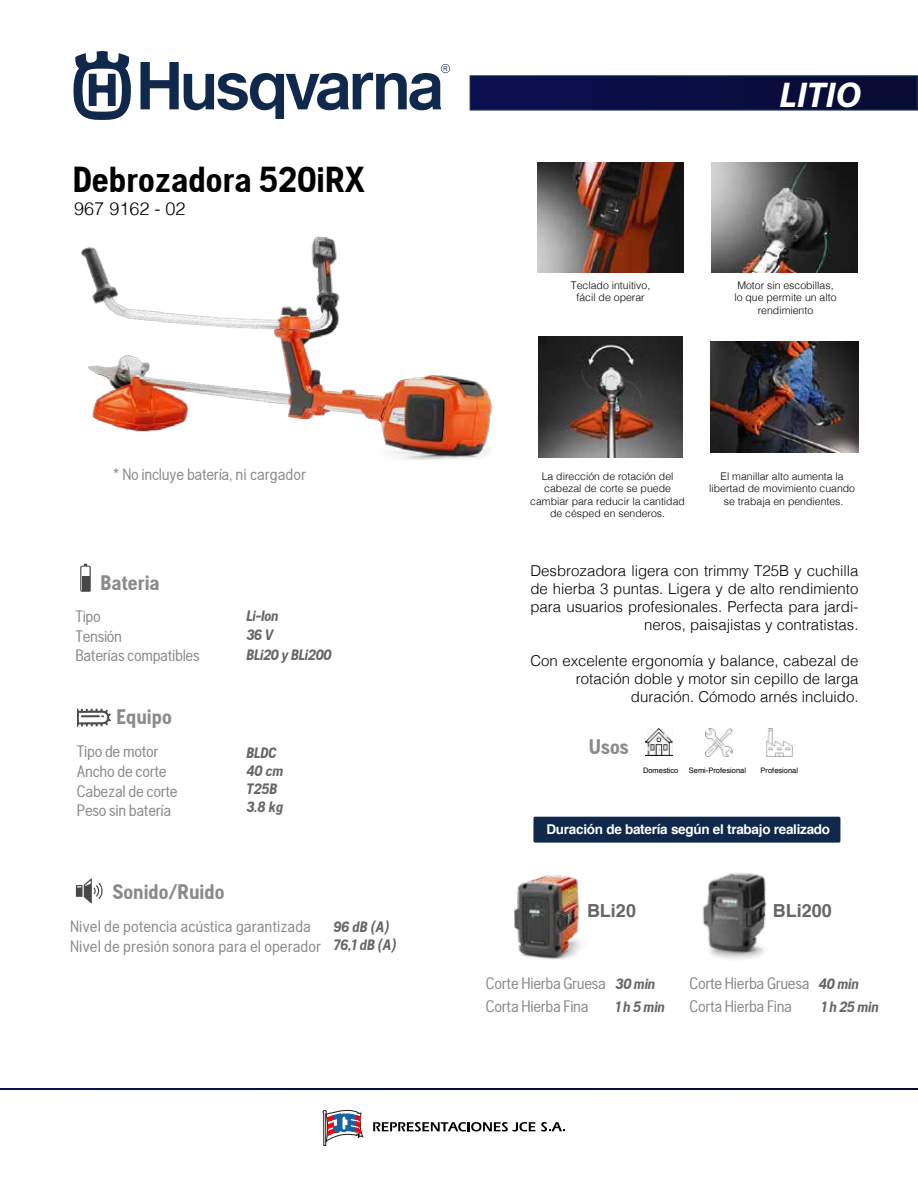
<style>
.page{position:relative;width:918px;height:1188px;background:#fff}
.page>*{position:absolute;margin:0;border:0;box-sizing:border-box;transform-origin:0 0}
.t1{font:700 36px "Husqvarna Gothic";color:#000}
.t2{font:italic 700 36px "Myriad Pro";color:#fff}
.t3{font:700 21px "Husqvarna Gothic";color:#8a8a8a}
.t4{font:700 18px "Helvetica";color:#666}
.t5{font:300 18px "Helvetica";color:#000}
.t6{font:16.5px/19.8px "Husqvarna Gothic";letter-spacing:-.02em;color:#8a8a8a}
.t7{font:16.5px/19.8px "Husqvarna Gothic";color:#8a8a8a}
.t8{font:300 15px/18px "Helvetica";color:#000;text-align:right}
.t9{font:italic 700 15px/19.5px "Husqvarna Gothic";letter-spacing:-.02em;color:#666}
.t10{font:italic 700 15px/18px "Husqvarna Gothic";color:#666}
.t11{font:700 13.5px "Helvetica";letter-spacing:-.02em;color:#fff}
.t12{font:300 10.5px/12.6px "Helvetica";color:#000;text-align:center}
.t13{font:7.5px "Helvetica";color:#000}
.s1{font-weight:700;font-style:italic;font-size:15px;color:#666}
</style>
<div class="page">
<img style="left:81px;top:236px;width:411px;height:224px">
<svg style="left:73px;top:51px;width:58px;height:69px"></svg>
<svg style="left:141px;top:62px;width:309px;height:57px"></svg>
<svg style="left:373px;top:1122px;width:162px;height:10px"></svg>
<svg style="left:541px;top:1122px;width:24px;height:10px"></svg>
<svg style="left:323px;top:1109px;width:41px;height:37px"></svg>
<div style="left:470px;top:76px;width:447px;height:34px;background:linear-gradient(to right,#0a0f52,#080b32)"></div>
<div style="left:470px;top:75px;width:448px;height:36px;border:2px solid #0f284c"></div>
<img style="left:645px;top:728px;width:28px;height:28px">
<img style="left:705px;top:728px;width:28px;height:28px">
<img style="left:766px;top:728px;width:27px;height:28px">
<svg style="left:0;top:1088px;width:918px;height:2px;background:#090d41"></svg>
<svg style="left:77px;top:708px;width:34px;height:19px"></svg>
<svg style="left:76px;top:878px;width:27px;height:26px"></svg>
<svg style="left:80px;top:564px;width:11px;height:28px"></svg>
<div style="left:533px;top:817px;width:307px;height:26px;background:#0f284c;border-radius:2px"></div>
<img style="left:702px;top:873px;width:65px;height:86px">
<img style="left:514px;top:875px;width:67px;height:85px">
<img style="left:538px;top:163px;width:146px;height:109px">
<img style="left:538px;top:336px;width:145px;height:122px">
<img style="left:710px;top:341px;width:148px;height:111px">
<img style="left:711px;top:163px;width:147px;height:110px">
<h1 class="t1" style="left:73px;top:158px;width:294px">Debrozadora 520iRX</h1>
<p class="t5" style="left:74px;top:193px;width:113px">967 9162 - 02</p>
<h1 class="t2" style="left:779px;top:71px;width:83px">LITIO</h1>
<p class="t12" style="left:571px;top:278px;width:81px">Teclado intuitivo, fácil de operar</p>
<p class="t12" style="left:734px;top:278px;width:104px">Motor sin escobillas, lo que permite un alto rendimiento</p>
<p class="t6" style="left:113px;top:464px;width:195px">* No incluye batería, ni cargador</p>
<p class="t12" style="left:530px;top:469px;width:156px">La dirección de rotación del cabezal de corte se puede cambiar para reducir la cantidad de césped en senderos.</p>
<p class="t12" style="left:709px;top:469px;width:147px">El manillar alto aumenta la libertad de movimiento cuando se trabaja en pendientes.</p>
<h2 class="t3" style="left:101px;top:571px;width:61px">Bateria</h2>
<p class="t6" style="left:75px;top:606px;width:126px">Tipo<br>Tensión<br>Baterías compatibles</p>
<p class="t9" style="left:246px;top:606px;width:87px">Li-Ion<br>36 V<br>BLi20 y BLi200</p>
<h2 class="t3" style="left:117px;top:705px;width:57px">Equipo</h2>
<p class="t6" style="left:77px;top:741px;width:102px">Tipo de motor<br>Ancho de corte<br>Cabezal de corte<br>Peso sin batería</p>
<p class="t10" style="left:246px;top:744px;width:39px">BLDC<br>40 cm<br>T25B<br>3.8 kg</p>
<h2 class="t3" style="left:113px;top:880px;width:113px">Sonido/Ruido</h2>
<p class="t7" style="left:70px;top:916px;width:253px">Nivel de potencia acústica garantizada<br>Nivel de presión sonora para el operador</p>
<p class="t9" style="left:333px;top:917px;width:64px;line-height:18px">96 dB (A)<br>76,1 dB (A)</p>
<p class="t8" style="left:530px;top:561px;width:330px">Desbrozadora ligera con trimmy T25B y cuchilla de hierba 3 puntas. Ligera y de alto rendimiento para usuarios profesionales. Perfecta para jardi&shy;neros, paisajistas y contratistas.</p>
<p class="t8" style="left:530px;top:651px;width:330px">Con excelente ergonomía y balance, cabezal de rotación doble y motor sin cepillo de larga duración. Cómodo arnés incluido.</p>
<h2 class="t3" style="left:589px;top:735px;width:41px">Usos</h2>
<p class="t13" style="left:643px;top:765px;width:37px">Domestico</p>
<p class="t13" style="left:689px;top:765px;width:59px">Semi-Profesional</p>
<p class="t13" style="left:761px;top:765px;width:39px">Profesional</p>
<p class="t11" style="left:546px;top:818px;width:285px">Duración de batería según el trabajo realizado</p>
<p class="t4" style="left:587px;top:896px;width:51px">BLi20</p>
<p class="t4" style="left:773px;top:896px;width:61px">BLi200</p>
<p class="t6" style="left:486px;top:972px;width:170px;line-height:23px">Corte Hierba Gruesa <span class="s1">30 min<br></span>Corta Hierba Fina</p>
<p class="t9" style="left:615px;top:997px;width:51px">1 h 5 min</p>
<p class="t6" style="left:689px;top:972px;width:170px;line-height:23px">Corte Hierba Gruesa <span class="s1">40 min<br></span>Corta Hierba Fina</p>
<p class="t9" style="left:821px;top:997px;width:59px">1 h 25 min</p>
</div>
